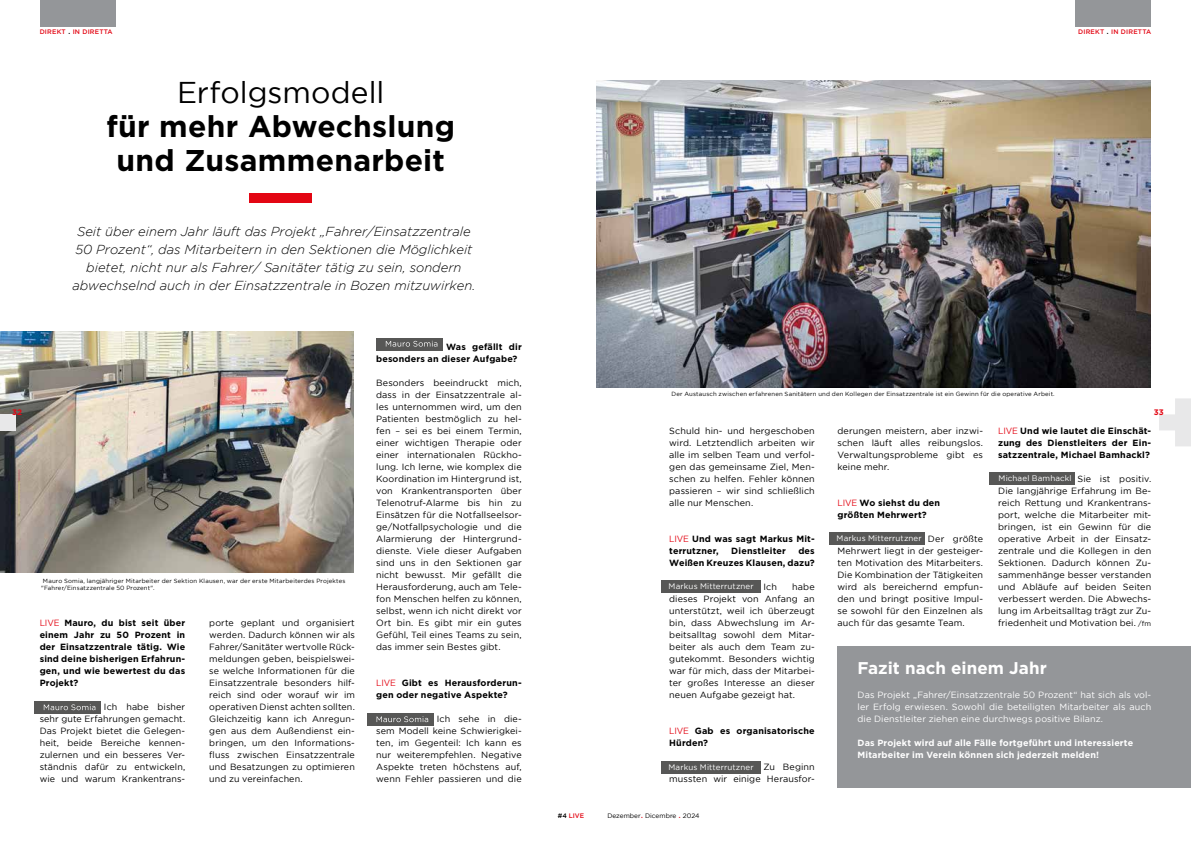
<style>
.page{position:relative;width:1191px;height:842px;background:#fff}
.page>*{position:absolute;margin:0;border:0;box-sizing:border-box;transform-origin:0 0}
.t1{font:700 30px/34px "Gotham";letter-spacing:.01em;color:#000;text-align:center}
.t2{font:30px "Gotham";color:#000}
.t3{font:700 17px "Gotham";color:#fff}
.t4{font:italic 300 13px/18px "Gotham";color:#000;text-align:center}
.t5{font:9px/12px "Gotham";letter-spacing:.01em;color:#000;text-align:justify}
.t6{font:700 9px/12px "Gotham";letter-spacing:.015em;color:#000}
.t7{font:9px/12px "Gotham";letter-spacing:.01em;color:#fff;text-align:justify}
.t8{font:700 9px/12px "Gotham";letter-spacing:.015em;color:#fff}
.t9{font:8px "Gotham";letter-spacing:.02em;color:#fff}
.t10{font:8px "Gotham";letter-spacing:.02em;color:#fff}
.t11{font:700 8px "Gotham";color:#e30613}
.t12{font:500 6.5px "Gotham";letter-spacing:.03em;color:#e30613}
.t13{font:6.5px "Gotham";color:#000}
.t14{font:6px/7.2px "Gotham";letter-spacing:.03em;color:#000}
.s1{font-weight:400;font-size:10px;color:#000}
.s2{font-weight:400;color:#e30613}
.s3{font-size:7px}
.s4{color:#000}
.s5{font-size:10px;color:#e30613}
</style>
<div class="page">
<div style="left:837px;top:646px;width:354px;height:141px;background:#949699"></div>
<div style="left:40px;top:0;width:75px;height:26px;background:#949699"></div>
<div style="left:250px;top:193px;width:62px;height:10px;background:#e30613"></div>
<div style="left:376px;top:338px;width:67px;height:12px;background:#575756"></div>
<svg style="left:386px;top:341px;width:51px;height:6px"></svg>
<div style="left:1075px;top:0;width:76px;height:26px;background:#949699"></div>
<img style="left:0;top:331px;width:353px;height:242px">
<div style="left:34px;top:701px;width:67px;height:13px;background:#575756"></div>
<svg style="left:44px;top:704px;width:51px;height:6px"></svg>
<div style="left:367px;top:713px;width:67px;height:13px;background:#575756"></div>
<svg style="left:376px;top:716px;width:52px;height:6px"></svg>
<div style="left:661px;top:580px;width:99px;height:13px;background:#575756"></div>
<img style="left:596px;top:81px;width:554px;height:307px">
<div style="left:989px;top:472px;width:85px;height:13px;background:#575756"></div>
<div style="left:661px;top:761px;width:99px;height:13px;background:#575756"></div>
<div style="left:829px;top:532px;width:96px;height:13px;background:#575756"></div>
<svg style="left:1159px;top:398px;width:32px;height:48px"></svg>
<div style="left:0;top:414px;width:16px;height:16px;background:#e8e8e9"></div>
<p class="t12" style="left:40px;top:28px;width:75px">DIREKT <span class="s1">.</span> IN DIRETTA</p>
<p class="t12" style="left:1078px;top:28px;width:75px">DIREKT <span class="s1">.</span> IN DIRETTA</p>
<h1 class="t2" style="left:177px;top:75px;width:209px">Erfolgsmodell</h1>
<h1 class="t1" style="left:106px;top:108px;width:350px">für mehr Abwechslung und Zusammenarbeit</h1>
<p class="t4" style="left:72px;top:223px;width:404px">Seit über einem Jahr läuft das Projekt „Fahrer/Einsatzzentrale 50 Prozent“, das Mitarbeitern in den Sektionen die Möglichkeit bietet, nicht nur als Fahrer/ Sanitäter tätig zu sein, sondern abwechselnd auch in der Einsatzzentrale in Bozen mitzuwirken.</p>
<p class="t6" style="left:376px;top:341px;width:147px;text-indent:70px">Was gefällt dir besonders an dieser Aufgabe?</p>
<p class="t5" style="left:376px;top:377px;width:147px">Besonders beeindruckt mich, dass in der Einsatzzentrale al&shy;les unternommen wird, um den Patienten bestmöglich zu hel&shy;fen – sei es bei einem Termin, einer wichtigen Therapie oder einer internationalen Rückho&shy;lung. Ich lerne, wie komplex die Koordination im Hintergrund ist, von Krankentransporten über Telenotruf-Alarme bis hin zu Einsätzen für die Notfallseelsor&shy;ge/Notfallpsychologie und die Alarmierung der Hintergrund&shy;dienste. Viele dieser Aufgaben sind uns in den Sektionen gar nicht bewusst. Mir gefällt die Herausforderung, auch am Tele&shy;fon Menschen helfen zu können, selbst, wenn ich nicht direkt vor Ort bin. Es gibt mir ein gutes Gefühl, Teil eines Teams zu sein, das immer sein Bestes gibt.</p>
<p class="t6" style="left:376px;top:677px;width:147px"><span class="s2">LIVE</span> Gibt es Herausforderun&shy;gen oder negative Aspekte?</p>
<p class="t5" style="left:376px;top:713px;width:147px;text-indent:61px">Ich sehe in die&shy;sem Modell keine Schwierigkei&shy;ten, im Gegenteil: Ich kann es nur weiterempfehlen. Negative Aspekte treten höchstens auf, wenn Fehler passieren und die</p>
<p class="t14" style="left:671px;top:390px;width:385px">Der Austausch zwischen erfahrenen Sanitätern und den Kollegen der Einsatzzentrale ist ein Gewinn für die operative Arbeit.</p>
<p class="t11" style="left:12px;top:408px;width:11px">32</p>
<p class="t11" style="left:1153px;top:408px;width:11px">33</p>
<p class="t5" style="left:837px;top:425px;width:147px">derungen meistern, aber inzwi&shy;schen läuft alles reibungslos.<br>Verwaltungsprobleme gibt es keine mehr.</p>
<p class="t6" style="left:837px;top:497px;width:104px"><span class="s2">LIVE</span> Wo siehst du den größten Mehrwert?</p>
<p class="t5" style="left:837px;top:533px;width:147px;text-indent:90px">Der größte Mehrwert liegt in der gesteiger&shy;ten Motivation des Mitarbeiters.<br>Die Kombination der Tätigkeiten wird als bereichernd empfun&shy;den und bringt positive Impul&shy;se sowohl für den Einzelnen als auch für das gesamte Team.</p>
<p class="t5" style="left:669px;top:425px;width:147px">Schuld hin- und hergeschoben wird. Letztendlich arbeiten wir alle im selben Team und verfol&shy;gen das gemeinsame Ziel, Men&shy;schen zu helfen. Fehler können passieren – wir sind schließlich alle nur Menschen.</p>
<p class="t6" style="left:669px;top:533px;width:147px"><span class="s2">LIVE</span> Und was sagt Markus Mit&shy;terrutzner,</p>
<p class="t6" style="left:998px;top:425px;width:155px;text-align:justify"><span class="s2">LIVE</span> Und wie lautet die Einschät&shy;zung des Dienstleiters der Ein&shy;satzzentrale, Michael Bamhackl?</p>
<p class="t5" style="left:998px;top:473px;width:155px;text-indent:79px">Sie ist positiv.<br>Die langjährige Erfahrung im Be&shy;reich Rettung und Krankentrans&shy;port, welche die Mitarbeiter mit&shy;bringen, ist ein Gewinn für die operative Arbeit in der Einsatz&shy;zentrale und die Kollegen in den Sektionen. Dadurch können Zu&shy;sammenhänge besser verstanden und Abläufe auf beiden Seiten verbessert werden. Die Abwechs&shy;lung im Arbeitsalltag trägt zur Zu&shy;friedenheit und Motivation bei. <span class="s3">/fm</span></p>
<p class="t10" style="left:998px;top:474px;width:75px">Michael Bamhackl</p>
<p class="t9" style="left:836px;top:534px;width:87px">Markus Mitterrutzner</p>
<p class="t6" style="left:669px;top:545px;width:147px;text-align:right">des<br>Weißen Kreuzes Klausen, dazu?</p>
<p class="t5" style="left:763px;top:581px;width:15px">Ich</p>
<p class="t6" style="left:731px;top:545px;width:56px">Dienstleiter</p>
<p class="t14" style="left:41px;top:577px;width:306px">Mauro Somia, langjähriger Mitarbeiter der Sektion Klausen, war der erste Mitarbeiterdes Projektes "Fahrer/Einsatzzentrale 50 Prozent".</p>
<p class="t9" style="left:668px;top:582px;width:87px">Markus Mitterrutzner</p>
<p class="t5" style="left:669px;top:581px;width:147px;text-indent:123px">habe dieses Projekt von Anfang an unterstützt, weil ich überzeugt bin, dass Abwechslung im Ar&shy;beitsalltag sowohl dem Mitar&shy;beiter als auch dem Team zu&shy;gutekommt. Besonders wichtig war für mich, dass der Mitarbei&shy;ter großes Interesse an dieser neuen Aufgabe gezeigt hat.</p>
<p class="t6" style="left:669px;top:725px;width:147px"><span class="s2">LIVE</span> Gab es organisatorische<br>Hürden?</p>
<p class="t5" style="left:669px;top:761px;width:147px;text-align:right">Zu Beginn<br>mussten wir einige Herausfor-</p>
<p class="t6" style="left:40px;top:617px;width:147px;text-align:justify"><span class="s2">LIVE</span> Mauro, du bist seit über einem Jahr zu 50 Prozent in der Einsatzzentrale tätig. Wie sind deine bisherigen Erfahrun&shy;gen, und wie bewertest du das Projekt?</p>
<p class="t5" style="left:40px;top:701px;width:147px;text-indent:64px">Ich habe bisher sehr gute Erfahrungen gemacht.<br>Das Projekt bietet die Gelegen&shy;heit, beide Bereiche kennen&shy;zulernen und ein besseres Ver&shy;ständnis dafür zu entwickeln, wie und warum Krankentrans-</p>
<p class="t5" style="left:209px;top:617px;width:147px">porte geplant und organisiert werden. Dadurch können wir als Fahrer/Sanitäter wertvolle Rück&shy;meldungen geben, beispielswei&shy;se welche Informationen für die Einsatzzentrale besonders hilf&shy;reich sind oder worauf wir im operativen Dienst achten sollten.<br>Gleichzeitig kann ich Anregun&shy;gen aus dem Außendienst ein&shy;bringen, um den Informations&shy;fluss zwischen Einsatzzentrale und Besatzungen zu optimieren und zu vereinfachen.</p>
<h2 class="t3" style="left:857px;top:659px;width:191px">Fazit nach einem Jahr</h2>
<p class="t7" style="left:857px;top:689px;width:295px">Das Projekt „Fahrer/Einsatzzentrale 50 Prozent“ hat sich als vol&shy;ler Erfolg erwiesen. Sowohl die beteiligten Mitarbeiter als auch die Dienstleiter ziehen eine durchwegs positive Bilanz.</p>
<p class="t8" style="left:857px;top:737px;width:277px">Das Projekt wird auf alle Fälle fortgeführt und interessierte<br>Mitarbeiter im Verein können sich jederzeit melden!</p>
<p class="t9" style="left:668px;top:763px;width:87px">Markus Mitterrutzner</p>
<p class="t12" style="left:558px;top:812px;width:28px"><span class="s4">#4</span> LIVE</p>
<p class="t13" style="left:607px;top:812px;width:94px">Dezember<span class="s5">.</span> Dicembre <span class="s5">.</span> 2024</p>
</div>
